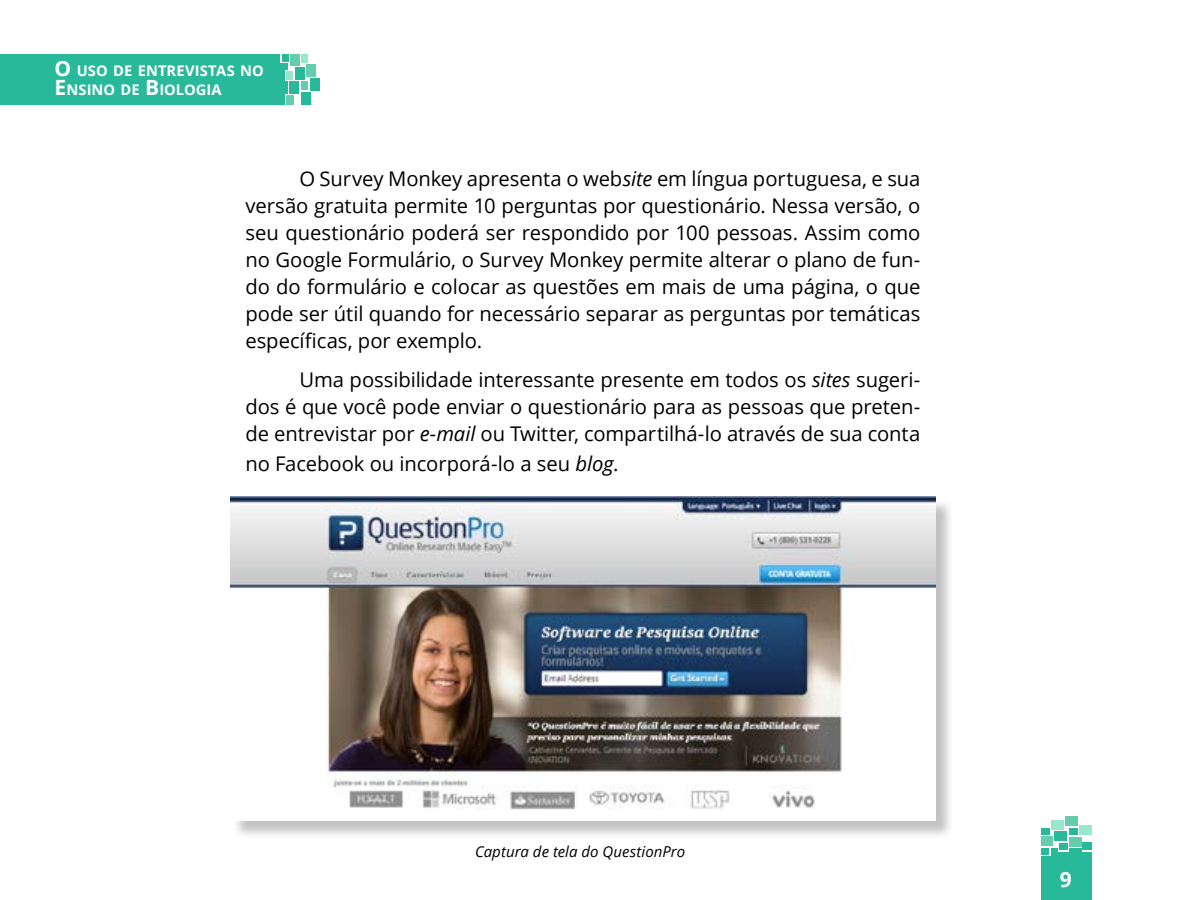
<style>
.page{position:relative;width:1200px;height:900px;background:#fff}
.page>*{position:absolute;margin:0;border:0;box-sizing:border-box;transform-origin:0 0}
.t1{font:700 21px "Open Sans";color:#fff}
.t2{font:20.25px/27px "Open Sans";letter-spacing:-.005em;color:#000;text-align:justify}
.t3{font:italic 15px "Open Sans";letter-spacing:.005em;color:#000}
.t4{font:700 14.7px/19.5px "Open Sans";letter-spacing:.005em;color:#fff}
.s1{font-size:21px}
.s2{font-style:italic}
</style>
<div class="page">
<div style="left:1041px;top:857px;width:51px;height:43px;background:#28b99a"></div>
<div style="left:1080px;top:852px;width:12px;height:9px;background:#28b99a"></div>
<div style="left:1069px;top:848px;width:12px;height:10px;background:#28b99a"></div>
<div style="left:1055px;top:831px;width:12px;height:10px;background:#28b99a"></div>
<div style="left:1066px;top:817px;width:12px;height:9px;background:#65ccac"></div>
<div style="left:1069px;top:837px;width:12px;height:9px;background:#65ccac"></div>
<div style="left:1052px;top:821px;width:12px;height:9px;background:#97e7cd"></div>
<div style="left:1041px;top:829px;width:9px;height:6px;background:#28b99a"></div>
<div style="left:1080px;top:825px;width:12px;height:10px;background:#97e7cd"></div>
<div style="left:1057px;top:852px;width:12px;height:9px;background:#28b99a"></div>
<div style="left:1051px;top:848px;width:7px;height:10px;background:#28b99a"></div>
<div style="left:1041px;top:836px;width:12px;height:10px;background:#65ccac"></div>
<div style="left:1083px;top:843px;width:9px;height:7px;background:#28b99a"></div>
<div style="left:1059px;top:843px;width:8px;height:7px;background:#28b99a"></div>
<div style="left:1041px;top:848px;width:8px;height:7px;background:#28b99a"></div>
<div style="left:1069px;top:828px;width:9px;height:7px;background:#28b99a"></div>
<div style="left:0;top:54px;width:280px;height:51px;background:#28b99a"></div>
<div style="left:275px;top:92px;width:9px;height:13px;background:#28b99a"></div>
<div style="left:278px;top:82px;width:10px;height:12px;background:#28b99a"></div>
<div style="left:295px;top:67px;width:10px;height:12px;background:#28b99a"></div>
<div style="left:310px;top:78px;width:10px;height:12px;background:#28b99a"></div>
<div style="left:290px;top:82px;width:9px;height:12px;background:#28b99a"></div>
<div style="left:306px;top:64px;width:9px;height:12px;background:#65ccac"></div>
<div style="left:301px;top:54px;width:7px;height:8px;background:#97e7cd"></div>
<div style="left:301px;top:92px;width:10px;height:13px;background:#28b99a"></div>
<div style="left:275px;top:70px;width:9px;height:12px;background:#28b99a"></div>
<div style="left:278px;top:64px;width:10px;height:6px;background:#28b99a"></div>
<div style="left:290px;top:54px;width:10px;height:11px;background:#65ccac"></div>
<div style="left:286px;top:95px;width:8px;height:10px;background:#65ccac"></div>
<div style="left:286px;top:71px;width:7px;height:9px;background:#97e7cd"></div>
<div style="left:282px;top:54px;width:6px;height:7px;background:#28b99a"></div>
<div style="left:301px;top:82px;width:7px;height:8px;background:#65ccac"></div>
<div style="left:233px;top:499px;width:721px;height:341px;background:#000;opacity:.24"></div>
<img style="left:230px;top:497px;width:706px;height:324px">
<p class="t4" style="left:55px;top:60px;width:209px"><span class="s1">O</span> USO DE ENTREVISTAS NO<br><span class="s1">E</span> NSINO DE <span class="s1">B</span>IOLOGIA</p>
<p class="t2" style="left:245px;top:165px;width:677px;text-indent:54px">O Survey Monkey apresenta o web<span class="s2">site</span> em língua portuguesa, e sua versão gratuita permite 10 perguntas por questionário. Nessa versão, o seu questionário poderá ser respondido por 100 pessoas. Assim como no Google Formulário, o Survey Monkey permite alterar o plano de fun&shy;do do formulário e colocar as questões em mais de uma página, o que pode ser útil quando for necessário separar as perguntas por temáticas específicas, por exemplo.</p>
<p class="t2" style="left:245px;top:366px;width:677px;text-indent:54px">Uma possibilidade interessante presente em todos os <span class="s2">sites</span> sugeri&shy;dos é que você pode enviar o questionário para as pessoas que preten&shy;de entrevistar por <span class="s2">e-mail</span> ou Twitter, compartilhá-lo através de sua conta</p>
<p class="t2" style="left:245px;top:450px;width:375px">no Facebook ou incorporá-lo a seu <span class="s2">blog</span>.</p>
<p class="t3" style="left:475px;top:841px;width:212px">Captura de tela do QuestionPro</p>
<p class="t1" style="left:1060px;top:865px;width:13px">9</p>
</div>
